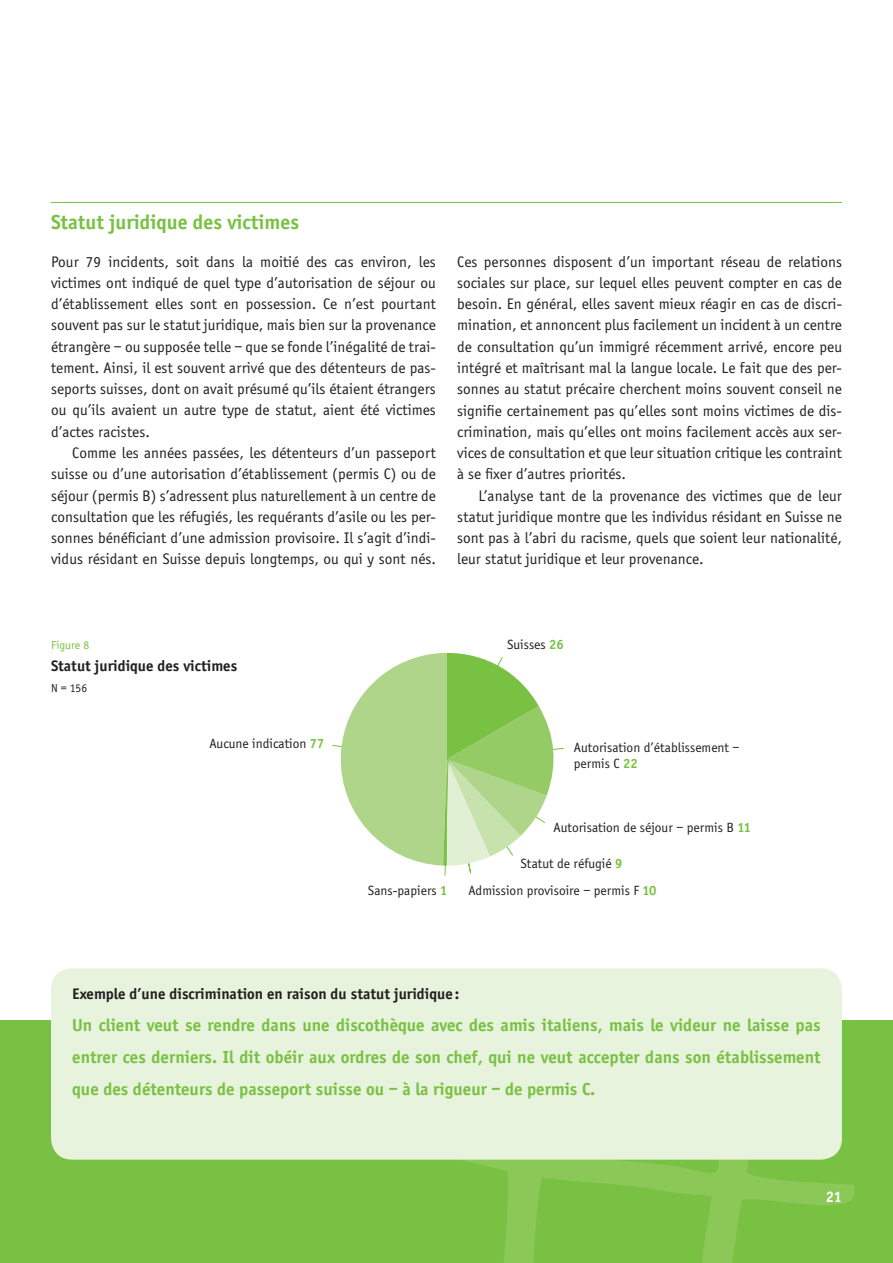
<style>
.page{position:relative;width:893px;height:1263px;background:#fff}
.page>*{position:absolute;margin:0;border:0;box-sizing:border-box;transform-origin:0 0}
.t1{font:700 21px "Officina Sans";color:#79c142}
.t2{font:700 18px/32px "Officina Sans";color:#79c142;text-align:justify}
.t3{font:15.75px/21.3px "Officina Sans";color:#231f20;text-align:justify}
.t4{font:700 15.75px "Officina Sans";color:#231f20}
.t5{font:700 15.75px "Officina Sans";color:#fff}
.t6{font:13.8px/16.5px "Officina Sans";color:#231f20}
.t7{font:12px "Officina Sans";color:#79c142}
.t8{font:12px "Officina Sans";color:#231f20}
.s1{font-weight:700;color:#79c142}
</style>
<div class="page">
<div style="left:0;top:1020px;width:892px;height:243px;background:#79c142"></div>
<svg style="left:51px;top:1143px;width:804px;height:120px"></svg>
<hr style="left:51px;top:202px;width:791px;height:1px;background:#79c142">
<svg style="left:332px;top:653px;width:232px;height:223px"></svg>
<div style="left:51px;top:968px;width:791px;height:192px;background:#e8f3de;border-radius:21px"></div>
<h1 class="t1" style="left:51px;top:209px;width:250px">Statut juridique des victimes</h1>
<p class="t3" style="left:51px;top:251px;width:386px">Pour 79 incidents, soit dans la moitié des cas environ, les victimes ont indiqué de quel type d’autorisation de séjour ou d’établissement elles sont en possession. Ce n’est pourtant souvent pas sur le statut juridique, mais bien sur la provenance étrangère – ou supposée telle – que se fonde l’inégalité de trai&shy;tement. Ainsi, il est souvent arrivé que des détenteurs de pas&shy;seports suisses, dont on avait présumé qu’ils étaient étrangers ou qu’ils avaient un autre type de statut, aient été victimes d’actes racistes.</p>
<p class="t3" style="left:51px;top:442px;width:386px;text-indent:21px">Comme les années passées, les détenteurs d’un passeport suisse ou d’une autorisation d’établissement (permis C) ou de séjour (permis B) s’adressent plus naturellement à un centre de consultation que les réfugiés, les requérants d’asile ou les per&shy;sonnes bénéficiant d’une admission provisoire. Il s’agit d’indi&shy;vidus résidant en Suisse depuis longtemps, ou qui y sont nés.</p>
<p class="t3" style="left:457px;top:251px;width:386px">Ces personnes disposent d’un important réseau de relations sociales sur place, sur lequel elles peuvent compter en cas de besoin. En général, elles savent mieux réagir en cas de discri&shy;mination, et annoncent plus facilement un incident à un centre de consultation qu’un immigré récemment arrivé, encore peu intégré et maîtrisant mal la langue locale. Le fait que des per&shy;sonnes au statut précaire cherchent moins souvent conseil ne signifie certainement pas qu’elles sont moins victimes de dis&shy;crimination, mais qu’elles ont moins facilement accès aux ser&shy;vices de consultation et que leur situation critique les contraint à se fixer d’autres priorités.</p>
<p class="t3" style="left:457px;top:485px;width:386px;text-indent:21px">L’analyse tant de la provenance des victimes que de leur statut juridique montre que les individus résidant en Suisse ne sont pas à l’abri du racisme, quels que soient leur nationalité, leur statut juridique et leur provenance.</p>
<p class="t7" style="left:51px;top:639px;width:40px">Figure 8</p>
<p class="t4" style="left:51px;top:656px;width:188px">Statut juridique des victimes</p>
<p class="t8" style="left:51px;top:681px;width:38px">N = 156</p>
<p class="t6" style="left:209px;top:735px;width:116px">Aucune indication <span class="s1">77</span></p>
<p class="t6" style="left:507px;top:637px;width:58px">Suisses <span class="s1">26</span></p>
<p class="t6" style="left:574px;top:739px;width:167px">Autorisation d’établissement – permis C <span class="s1">22</span></p>
<p class="t6" style="left:553px;top:820px;width:199px">Autorisation de séjour – permis B <span class="s1">11</span></p>
<p class="t6" style="left:521px;top:855px;width:103px">Statut de réfugié <span class="s1">9</span></p>
<p class="t6" style="left:368px;top:882px;width:81px">Sans-papiers <span class="s1">1</span></p>
<p class="t6" style="left:468px;top:882px;width:189px">Admission provisoire – permis F <span class="s1">10</span></p>
<p class="t4" style="left:72px;top:984px;width:389px">Exemple d’une discrimination en raison du statut juridique :</p>
<p class="t2" style="left:72px;top:1009px;width:750px">Un client veut se rendre dans une discothèque avec des amis italiens, mais le videur ne laisse pas entrer ces derniers. Il dit obéir aux ordres de son chef, qui ne veut accepter dans son établissement que des détenteurs de passeport suisse ou – à la rigueur – de permis C.</p>
<p class="t5" style="left:826px;top:1187px;width:18px">21</p>
</div>
